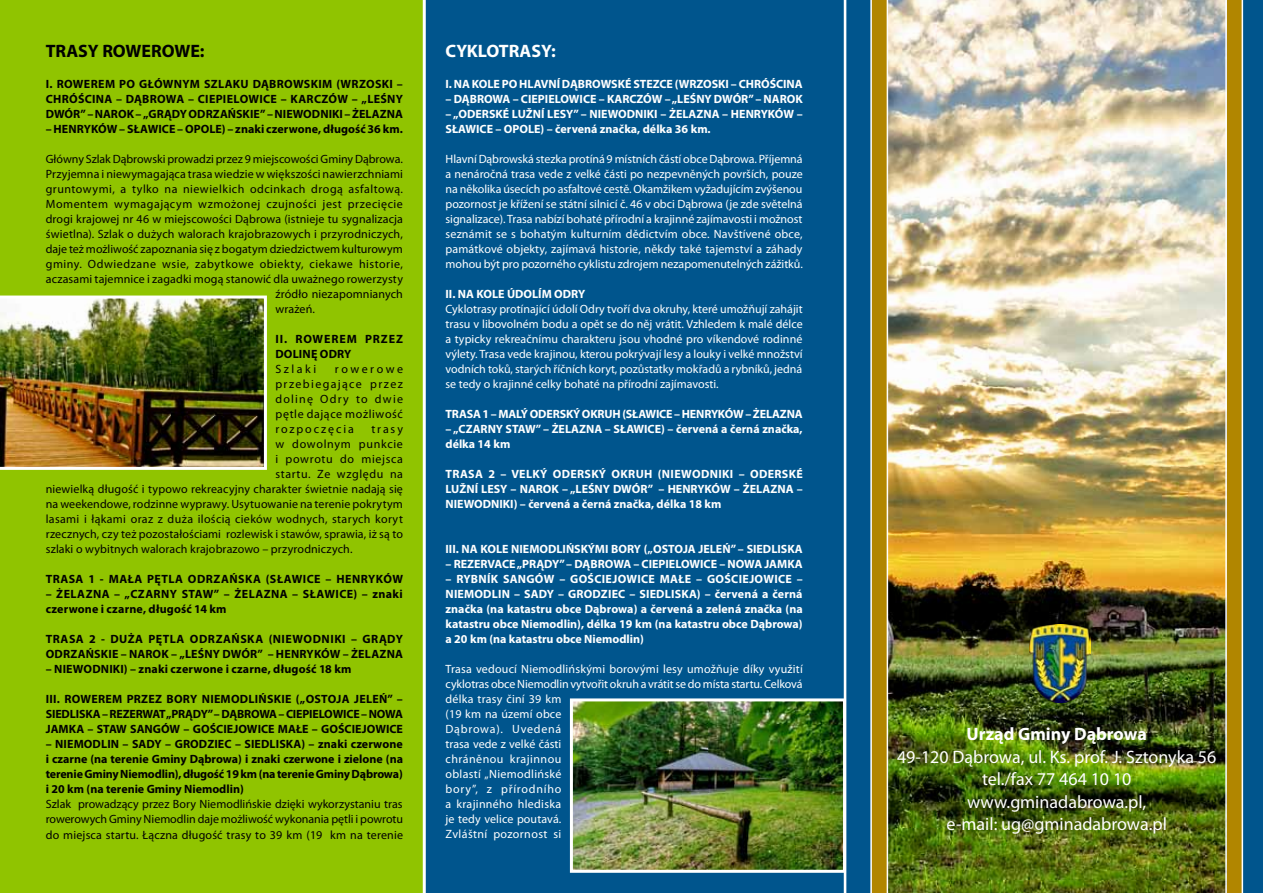
<style>
.page{position:relative;width:1263px;height:893px;background:#fff}
.page>*{position:absolute;margin:0;border:0;box-sizing:border-box;transform-origin:0 0}
.t1{font:18px/22.5px "Myriad Pro";color:#fff;text-align:center}
.t2{font:700 18px "Myriad Pro";color:#fff}
.t3{font:700 18px "Myriad Pro";letter-spacing:-.005em;color:#000}
.t4{font:12px/15px "Myriad Pro";letter-spacing:.01em;color:#fff;text-align:justify}
.t5{font:12px/15px "Myriad Pro";letter-spacing:.015em;color:#000;text-align:justify}
.t6{font:700 12px/15px "Myriad Pro";color:#fff}
.t7{font:700 12px/15px "Myriad Pro";letter-spacing:.015em;color:#000;text-align:justify}
.t8{font:12px "Myriad Pro";letter-spacing:.045em;color:#000}
.t9{font:12px "Myriad Pro";letter-spacing:-.005em;color:#000}
.t10{font:12px "Myriad Pro";letter-spacing:.04em;color:#000}
.t11{font:700 12px "Myriad Pro";letter-spacing:.04em;color:#000}
.t12{font:700 12px/15px "Myriad Pro";letter-spacing:.06em;color:#000}
.t13{font:12px "Myriad Pro";letter-spacing:.055em;color:#000}
.t14{font:12px "Myriad Pro";letter-spacing:.06em;color:#000}
</style>
<div class="page">
<div style="left:846px;top:0;width:417px;height:893px;background:#00558d"></div>
<svg style="left:870px;top:0;width:373px;height:893px;background:#b6911a"></svg>
<img style="left:887px;top:0;width:340px;height:893px">
<div style="left:0;top:0;width:423px;height:893px;background:#90c400"></div>
<div style="left:425px;top:0;width:419px;height:893px;background:#00558d"></div>
<img style="left:0;top:296px;width:267px;height:174px">
<img style="left:574px;top:702px;width:268px;height:167px">
<div style="left:570px;top:698px;width:276px;height:175px;border:3px solid #fff"></div>
<img style="left:1029px;top:625px;width:61px;height:78px">
<h1 class="t3" style="left:46px;top:39px;width:160px">TRASY ROWEROWE:</h1>
<p class="t7" style="left:46px;top:76px;width:359px">I. ROWEREM PO GŁÓWNYM SZLAKU DĄBROWSKIM (WRZOSKI – CHRÓŚCINA – DĄBROWA – CIEPIELOWICE – KARCZÓW – „LEŚNY DWÓR” – NAROK – „GRĄDY ODRZAŃSKIE” – NIEWODNIKI – ŻELAZNA</p>
<p class="t7" style="left:46px;top:121px;width:359px">– HENRYKÓW – SŁAWICE – OPOLE) – znaki czerwone, długość 36 km.</p>
<p class="t9" style="left:46px;top:151px;width:359px">Główny Szlak Dąbrowski prowadzi przez 9 miejscowości Gminy Dąbrowa.</p>
<p class="t5" style="left:46px;top:166px;width:359px">Przyjemna i niewymagająca trasa wiedzie w większości nawierzchniami</p>
<p class="t10" style="left:46px;top:181px;width:359px">gruntowymi, a tylko na niewielkich odcinkach drogą asfaltową.</p>
<p class="t8" style="left:46px;top:196px;width:359px">Momentem wymagającym wzmożonej czujności jest przecięcie</p>
<p class="t5" style="left:46px;top:211px;width:359px">drogi krajowej nr 46 w miejscowości Dąbrowa (istnieje tu sygnalizacja</p>
<p class="t5" style="left:46px;top:226px;width:359px">świetlna). Szlak o dużych walorach krajobrazowych i przyrodniczych,</p>
<p class="t5" style="left:46px;top:241px;width:359px">daje też możliwość zapoznania się z bogatym dziedzictwem kulturowym</p>
<p class="t8" style="left:46px;top:256px;width:359px">gminy. Odwiedzane wsie, zabytkowe obiekty, ciekawe historie,</p>
<p class="t5" style="left:46px;top:271px;width:359px">aczasami tajemnice i zagadki mogą stanowić dla uważnego rowerzysty</p>
<p class="t5" style="left:275px;top:286px;width:129px">źródło niezapomnianych</p>
<p class="t5" style="left:275px;top:301px;width:41px">wrażeń.</p>
<p class="t12" style="left:275px;top:331px;width:129px">II. ROWEREM PRZEZ<br>DOLINĘ ODRY</p>
<p class="t5" style="left:275px;top:361px;width:42px">Szlaki</p>
<p class="t5" style="left:275px;top:361px;width:129px;text-indent:60px">rowerowe przebiegające przez dolinę Odry to dwie pętle dające możliwość rozpoczęcia</p>
<p class="t5" style="left:371px;top:421px;width:33px">trasy</p>
<p class="t14" style="left:275px;top:436px;width:129px">w dowolnym punkcie</p>
<p class="t13" style="left:275px;top:451px;width:129px">i powrotu do miejsca</p>
<p class="t8" style="left:275px;top:466px;width:129px">startu. Ze względu na</p>
<p class="t5" style="left:46px;top:481px;width:359px">niewielką długość i typowo rekreacyjny charakter świetnie nadają się</p>
<p class="t5" style="left:46px;top:496px;width:359px">na weekendowe, rodzinne wyprawy. Usytuowanie na terenie pokrytym</p>
<p class="t5" style="left:46px;top:511px;width:359px">lasami i łąkami oraz z duża ilością cieków wodnych, starych koryt</p>
<p class="t5" style="left:46px;top:526px;width:359px">rzecznych, czy też pozostałościami rozlewisk i stawów, sprawia, iż są to</p>
<p class="t5" style="left:46px;top:541px;width:308px">szlaki o wybitnych walorach krajobrazowo – przyrodniczych.</p>
<p class="t11" style="left:46px;top:571px;width:359px">TRASA 1 - MAŁA PĘTLA ODRZAŃSKA (SŁAWICE – HENRYKÓW</p>
<p class="t7" style="left:46px;top:586px;width:359px">– ŻELAZNA – „CZARNY STAW” – ŻELAZNA – SŁAWICE) – znaki czerwone i czarne, długość 14 km</p>
<p class="t7" style="left:46px;top:631px;width:359px">TRASA 2 - DUŻA PĘTLA ODRZAŃSKA (NIEWODNIKI – GRĄDY<br>ODRZAŃSKIE – NAROK – „LEŚNY DWÓR” – HENRYKÓW – ŻELAZNA</p>
<p class="t7" style="left:46px;top:661px;width:307px">– NIEWODNIKI) – znaki czerwone i czarne, długość 18 km</p>
<p class="t7" style="left:46px;top:691px;width:359px">III. ROWEREM PRZEZ BORY NIEMODLIŃSKIE („OSTOJA JELEŃ” – SIEDLISKA – REZERWAT „PRĄDY” – DĄBROWA – CIEPIELOWICE – NOWA JAMKA – STAW SANGÓW – GOŚCIEJOWICE MAŁE – GOŚCIEJOWICE</p>
<p class="t7" style="left:46px;top:736px;width:359px">– NIEMODLIN – SADY – GRODZIEC – SIEDLISKA) – znaki czerwone i czarne (na terenie Gminy Dąbrowa) i znaki czerwone i zielone (na terenie Gminy Niemodlin), długość 19 km (na terenie Gminy Dąbrowa) i 20 km (na terenie Gminy Niemodlin)</p>
<p class="t5" style="left:46px;top:796px;width:359px;line-height:15.6px">Szlak prowadzący przez Bory Niemodlińskie dzięki wykorzystaniu tras rowerowych Gminy Niemodlin daje możliwość wykonania pętli i powrotu do miejsca startu. Łączna długość trasy to 39 km (19 km na terenie</p>
<h1 class="t2" style="left:445px;top:39px;width:112px">CYKLOTRASY:</h1>
<p class="t6" style="left:445px;top:76px;width:359px">I. NA KOLE PO HLAVNÍ DĄBROWSKÉ STEZCE (WRZOSKI – CHRÓŚCINA</p>
<p class="t6" style="left:445px;top:91px;width:359px">– DĄBROWA – CIEPIELOWICE – KARCZÓW – „LEŚNY DWÓR” – NAROK</p>
<p class="t6" style="left:445px;top:106px;width:359px">– „ODERSKÉ LUŽNÍ LESY” – NIEWODNIKI – ŻELAZNA – HENRYKÓW –<br>SŁAWICE – OPOLE) – červená značka, délka 36 km.</p>
<p class="t4" style="left:445px;top:151px;width:359px">Hlavní Dąbrowská stezka protíná 9 místních částí obce Dąbrowa. Příjemná a nenáročná trasa vede z velké části po nezpevněných površích, pouze na několika úsecích po asfaltové cestě. Okamžikem vyžadujícím zvýšenou pozornost je křížení se státní silnicí č. 46 v obci Dąbrowa (je zde světelná signalizace). Trasa nabízí bohaté přírodní a krajinné zajímavosti i možnost seznámit se s bohatým kulturním dědictvím obce. Navštívené obce, památkové objekty, zajímavá historie, někdy také tajemství a záhady mohou být pro pozorného cyklistu zdrojem nezapomenutelných zážitků.</p>
<p class="t6" style="left:445px;top:286px;width:141px">II. NA KOLE ÚDOLÍM ODRY</p>
<p class="t4" style="left:445px;top:301px;width:359px">Cyklotrasy protínající údolí Odry tvoří dva okruhy, které umožňují zahájit trasu v libovolném bodu a opět se do něj vrátit. Vzhledem k malé délce a typicky rekreačnímu charakteru jsou vhodné pro víkendové rodinné výlety. Trasa vede krajinou, kterou pokrývají lesy a louky i velké množství vodních toků, starých říčních koryt, pozůstatky mokřadů a rybníků, jedná se tedy o krajinné celky bohaté na přírodní zajímavosti.</p>
<p class="t6" style="left:445px;top:406px;width:359px">TRASA 1 – MALÝ ODERSKÝ OKRUH (SŁAWICE – HENRYKÓW – ŻELAZNA</p>
<p class="t6" style="left:445px;top:421px;width:359px">– „CZARNY STAW” – ŻELAZNA – SŁAWICE) – červená a černá značka, délka 14 km</p>
<p class="t6" style="left:445px;top:466px;width:359px;text-align:justify">TRASA 2 – VELKÝ ODERSKÝ OKRUH (NIEWODNIKI – ODERSKÉ LUŽNÍ LESY – NAROK – „LEŚNY DWÓR” – HENRYKÓW – ŻELAZNA – NIEWODNIKI) – červená a černá značka, délka 18 km</p>
<p class="t6" style="left:445px;top:541px;width:359px">III. NA KOLE NIEMODLIŃSKÝMI BORY („OSTOJA JELEŃ” – SIEDLISKA</p>
<p class="t6" style="left:445px;top:556px;width:359px">– REZERVACE „PRĄDY” – DĄBROWA – CIEPIELOWICE – NOWA JAMKA</p>
<p class="t6" style="left:445px;top:571px;width:359px;text-align:justify">– RYBNÍK SANGÓW – GOŚCIEJOWICE MAŁE – GOŚCIEJOWICE – NIEMODLIN – SADY – GRODZIEC – SIEDLISKA) – červená a černá značka (na katastru obce Dąbrowa) a červená a zelená značka (na katastru obce Niemodlin), délka 19 km (na katastru obce Dąbrowa) a 20 km (na katastru obce Niemodlin)</p>
<p class="t4" style="left:445px;top:661px;width:359px;text-align:left">Trasa vedoucí Niemodlińskými borovými lesy umožňuje díky využití cyklotras obce Niemodlin vytvořit okruh a vrátit se do místa startu. Celková délka trasy činí 39 km<br>(19 km na území obce<br>Dąbrowa). Uvedená<br>trasa vede z velké části<br>chráněnou krajinnou<br>oblastí „Niemodlińské<br>bory”, z přírodního<br>a krajinného hlediska<br>je tedy velice poutavá.<br>Zvláštní pozornost si</p>
<h1 class="t2" style="left:966px;top:722px;width:182px">Urząd Gminy Dąbrowa</h1>
<h1 class="t1" style="left:897px;top:745px;width:321px">49-120 Dąbrowa, ul. Ks. prof. J. Sztonyka 56 tel./fax 77 464 10 10 www.gminadabrowa.pl,<br>e-mail: ug@gminadabrowa.pl</h1>
</div>
